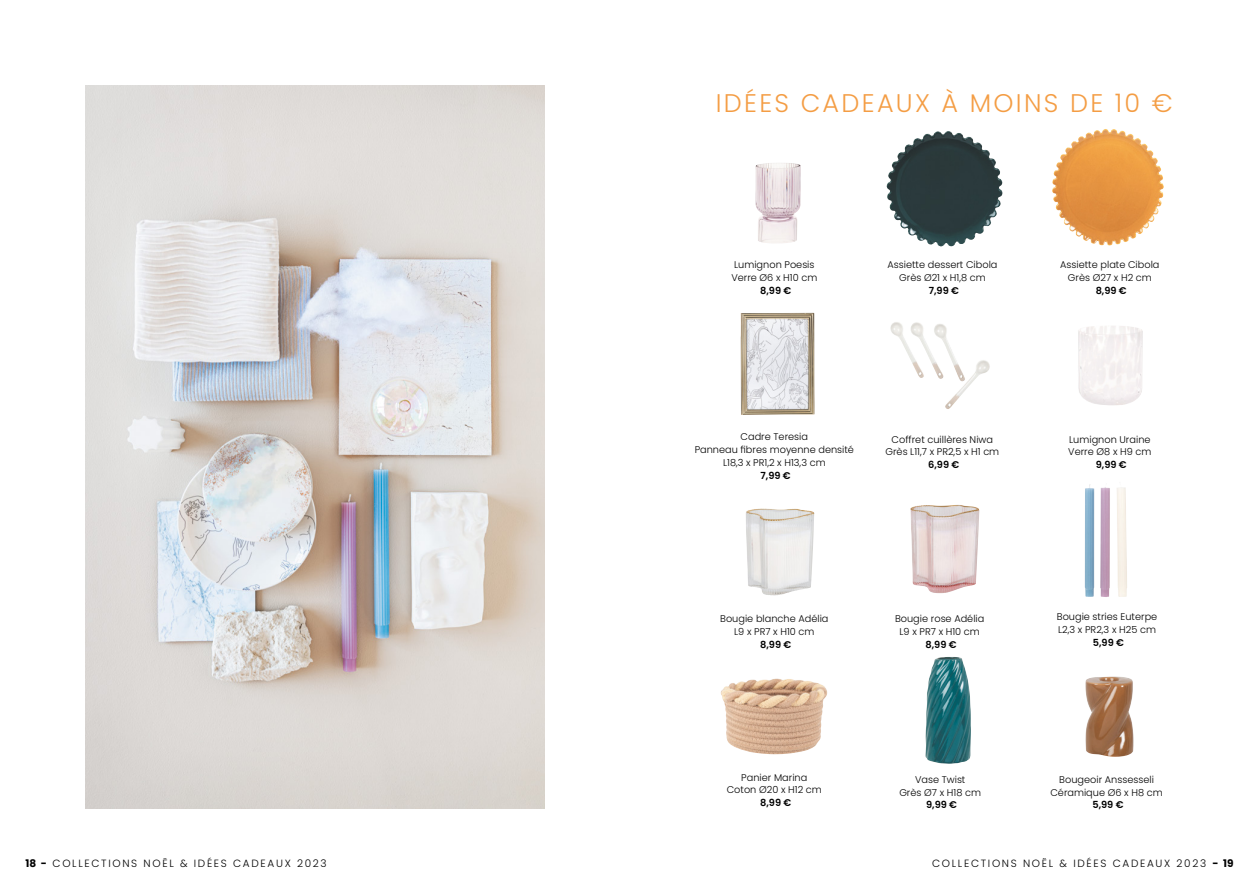
<style>
.page{position:relative;width:1259px;height:893px;background:#fff}
.page>*{position:absolute;margin:0;border:0;box-sizing:border-box;transform-origin:0 0}
.t1{font:300 25.5px "Poppins";letter-spacing:.09em;color:#f49d44}
.t2{font:300 10.5px "Poppins";letter-spacing:.16em;color:#000}
.t3{font:300 9.75px/12.8px "Poppins";color:#000;text-align:center}
.t4{font:600 9.75px "Poppins";color:#000}
.s1{font-weight:700}
</style>
<div class="page">
<img style="left:85px;top:85px;width:459px;height:724px">
<img style="left:755px;top:163px;width:46px;height:80px">
<img style="left:1052px;top:129px;width:112px;height:117px">
<img style="left:886px;top:131px;width:116px;height:115px">
<img style="left:740px;top:313px;width:74px;height:102px">
<img style="left:890px;top:322px;width:100px;height:87px">
<img style="left:910px;top:505px;width:69px;height:88px">
<img style="left:746px;top:508px;width:68px;height:88px">
<img style="left:1084px;top:484px;width:43px;height:113px">
<img style="left:720px;top:678px;width:108px;height:76px">
<img style="left:1078px;top:326px;width:65px;height:79px">
<img style="left:925px;top:657px;width:46px;height:107px">
<img style="left:1085px;top:676px;width:48px;height:81px">
<p class="t1" style="left:716px;top:88px;width:458px">IDÉES CADEAUX À MOINS DE 10 €</p>
<p class="t3" style="left:734px;top:258px;width:82px">Lumignon Poesis</p>
<p class="t3" style="left:731px;top:271px;width:88px">Verre Ø6 x H10 cm</p>
<p class="t4" style="left:760px;top:285px;width:33px">8,99 €</p>
<p class="t3" style="left:887px;top:258px;width:112px">Assiette dessert Cibola</p>
<p class="t3" style="left:899px;top:271px;width:88px">Grès Ø21 x H1,8 cm</p>
<p class="t4" style="left:928px;top:285px;width:32px">7,99 €</p>
<p class="t3" style="left:1060px;top:258px;width:101px">Assiette plate Cibola</p>
<p class="t3" style="left:1068px;top:271px;width:85px">Grès Ø27 x H2 cm</p>
<p class="t4" style="left:1095px;top:285px;width:33px">8,99 €</p>
<p class="t3" style="left:740px;top:431px;width:69px">Cadre Teresia</p>
<p class="t3" style="left:694px;top:443px;width:161px">Panneau fibres moyenne densité<br>L18,3 x PR1,2 x H13,3 cm</p>
<p class="t4" style="left:760px;top:470px;width:32px">7,99 €</p>
<p class="t3" style="left:891px;top:433px;width:103px">Coffret cuillères Niwa</p>
<p class="t3" style="left:885px;top:446px;width:115px">Grès L11,7 x PR2,5 x H1 cm</p>
<p class="t4" style="left:928px;top:459px;width:33px">6,99 €</p>
<p class="t3" style="left:1069px;top:433px;width:83px">Lumignon Uraine</p>
<p class="t3" style="left:1068px;top:446px;width:85px">Verre Ø8 x H9 cm</p>
<p class="t4" style="left:1095px;top:459px;width:32px">9,99 €</p>
<p class="t3" style="left:720px;top:613px;width:110px">Bougie blanche Adélia</p>
<p class="t3" style="left:734px;top:625px;width:82px">L9 x PR7 x H10 cm</p>
<p class="t4" style="left:760px;top:639px;width:33px">8,99 €</p>
<p class="t3" style="left:741px;top:771px;width:68px">Panier Marina</p>
<p class="t3" style="left:727px;top:784px;width:97px">Coton Ø20 x H12 cm</p>
<p class="t4" style="left:760px;top:797px;width:33px">8,99 €</p>
<p class="t3" style="left:895px;top:612px;width:91px">Bougie rose Adélia</p>
<p class="t3" style="left:899px;top:625px;width:82px">L9 x PR7 x H10 cm</p>
<p class="t4" style="left:925px;top:639px;width:33px">8,99 €</p>
<p class="t3" style="left:915px;top:773px;width:52px">Vase Twist</p>
<p class="t3" style="left:899px;top:786px;width:83px">Grès Ø7 x H18 cm</p>
<p class="t4" style="left:926px;top:799px;width:32px">9,99 €</p>
<p class="t3" style="left:1056px;top:610px;width:102px">Bougie stries Euterpe</p>
<p class="t3" style="left:1058px;top:623px;width:99px">L2,3 x PR2,3 x H25 cm</p>
<p class="t4" style="left:1093px;top:637px;width:33px">5,99 €</p>
<p class="t3" style="left:1059px;top:773px;width:96px">Bougeoir Anssesseli</p>
<p class="t3" style="left:1050px;top:786px;width:114px">Céramique Ø6 x H8 cm</p>
<p class="t4" style="left:1092px;top:799px;width:33px">5,99 €</p>
<p class="t2" style="left:26px;top:858px;width:303px"><span class="s1">18 -</span> COLLECTIONS NOËL &amp; IDÉES CADEAUX 2023</p>
<p class="t2" style="left:932px;top:858px;width:303px">COLLECTIONS NOËL &amp; IDÉES CADEAUX 2023 <span class="s1">- 19</span></p>
</div>
